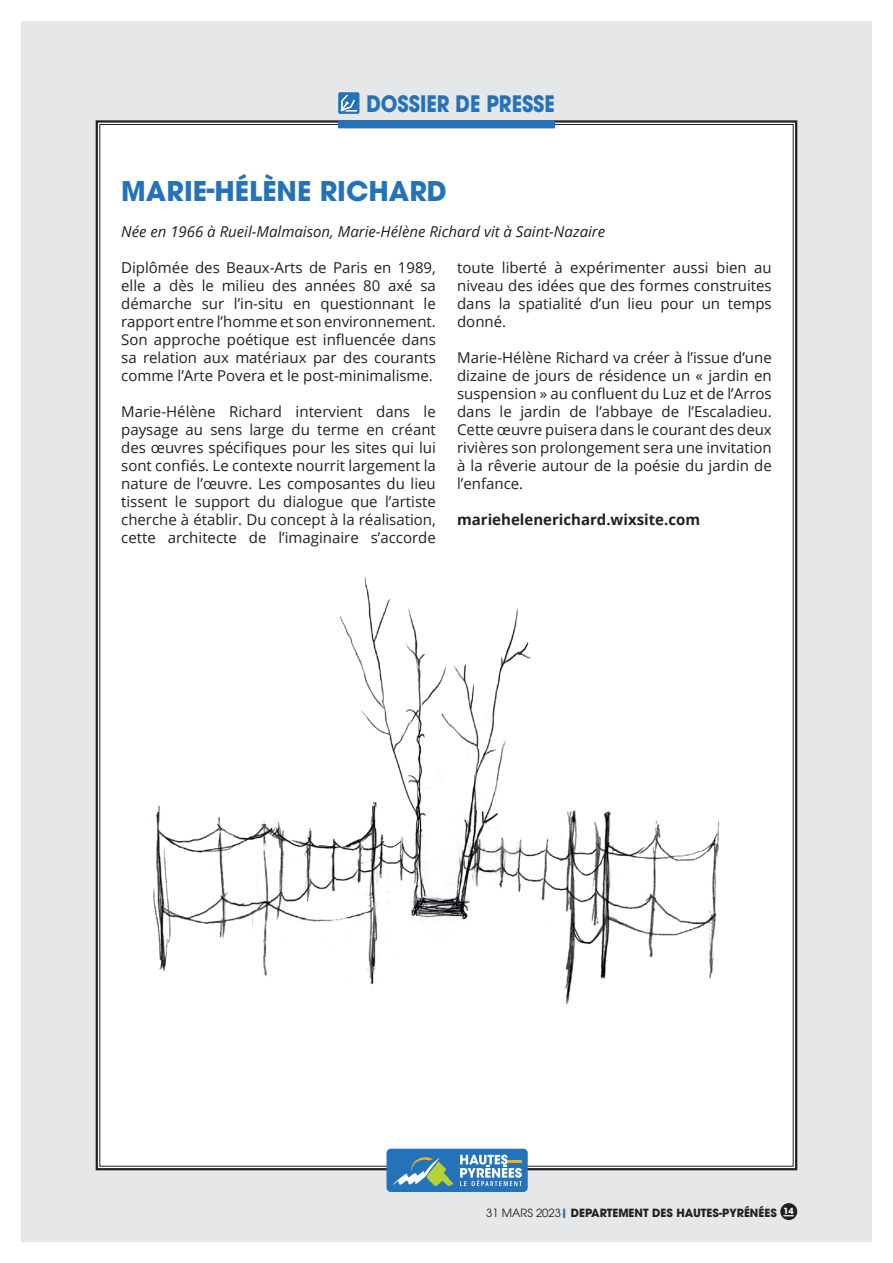
<style>
.page{position:relative;width:893px;height:1263px;background:#fff}
.page>*{position:absolute;margin:0;border:0;box-sizing:border-box;transform-origin:0 0}
.t1{font:700 27px "ITC Avant Garde Pro";color:#2472ba}
.t2{font:700 22.5px "ITC Avant Garde Pro";color:#2472ba;scale:.87 1}
.t3{font:15px/18px "Open Sans";color:#231f20;text-align:justify}
.t4{font:italic 15px "Open Sans";color:#231f20}
.t5{font:700 15px "Open Sans";color:#231f20}
.t6{font:700 11.25px "ITC Avant Garde Pro";color:#231f20}
.s1{font-weight:400}
.s2{color:#2472ba}
</style>
<div class="page">
<div style="left:21px;top:21px;width:851px;height:1220px;background:#e6e7e9"></div>
<div style="left:95px;top:120px;width:703px;height:1051px;background:#fff"></div>
<div style="left:338px;top:120px;width:217px;height:8px;background:#2472ba"></div>
<div style="left:338px;top:92px;width:21px;height:22px;border:2px solid #2472ba"></div>
<svg style="left:341px;top:95px;width:16px;height:16px"></svg>
<svg style="left:780px;top:1203px;width:17px;height:17px"></svg>
<div style="left:386px;top:1149px;width:142px;height:43px;background:#2472ba;border-radius:4px"></div>
<svg style="left:460px;top:1154px;width:62px;height:32px"></svg>
<svg style="left:392px;top:1157px;width:62px;height:29px"></svg>
<img style="left:121px;top:566px;width:651px;height:447px">
<h2 class="t2" style="left:366px;top:89px;width:218px">DOSSIER DE PRESSE</h2>
<h1 class="t1" style="left:121px;top:173px;width:327px">MARIE-HÉLÈNE RICHARD</h1>
<p class="t4" style="left:121px;top:221px;width:486px">Née en 1966 à Rueil-Malmaison, Marie-Hélène Richard vit à Saint-Nazaire</p>
<p class="t3" style="left:121px;top:258px;width:316px">Diplômée des Beaux-Arts de Paris en 1989, elle a dès le milieu des années 80 axé sa démarche sur l’in-situ en questionnant le rapport entre l’homme et son environnement.<br>Son approche poétique est influencée dans sa relation aux matériaux par des courants comme l’Arte Povera et le post-minimalisme.</p>
<p class="t3" style="left:121px;top:402px;width:316px">Marie-Hélène Richard intervient dans le paysage au sens large du terme en créant des œuvres spécifiques pour les sites qui lui sont confiés. Le contexte nourrit largement la nature de l’œuvre. Les composantes du lieu tissent le support du dialogue que l’artiste cherche à établir. Du concept à la réalisation, cette architecte de l’imaginaire s’accorde</p>
<p class="t3" style="left:457px;top:258px;width:316px">toute liberté à expérimenter aussi bien au niveau des idées que des formes construites dans la spatialité d’un lieu pour un temps donné.</p>
<p class="t3" style="left:457px;top:348px;width:316px">Marie-Hélène Richard va créer à l’issue d’une dizaine de jours de résidence un « jardin en suspension » au confluent du Luz et de l’Arros dans le jardin de l’abbaye de l’Escaladieu.<br>Cette œuvre puisera dans le courant des deux rivières son prolongement sera une invitation à la rêverie autour de la poésie du jardin de l’enfance.</p>
<p class="t5" style="left:457px;top:508px;width:245px">mariehelenerichard.wixsite.com</p>
<p class="t6" style="left:486px;top:1205px;width:309px"><span class="s1">31 MARS 2023</span><span class="s2">|</span> DEPARTEMENT DES HAUTES-PYRÉNÉES <sup>14</sup></p>
</div>
